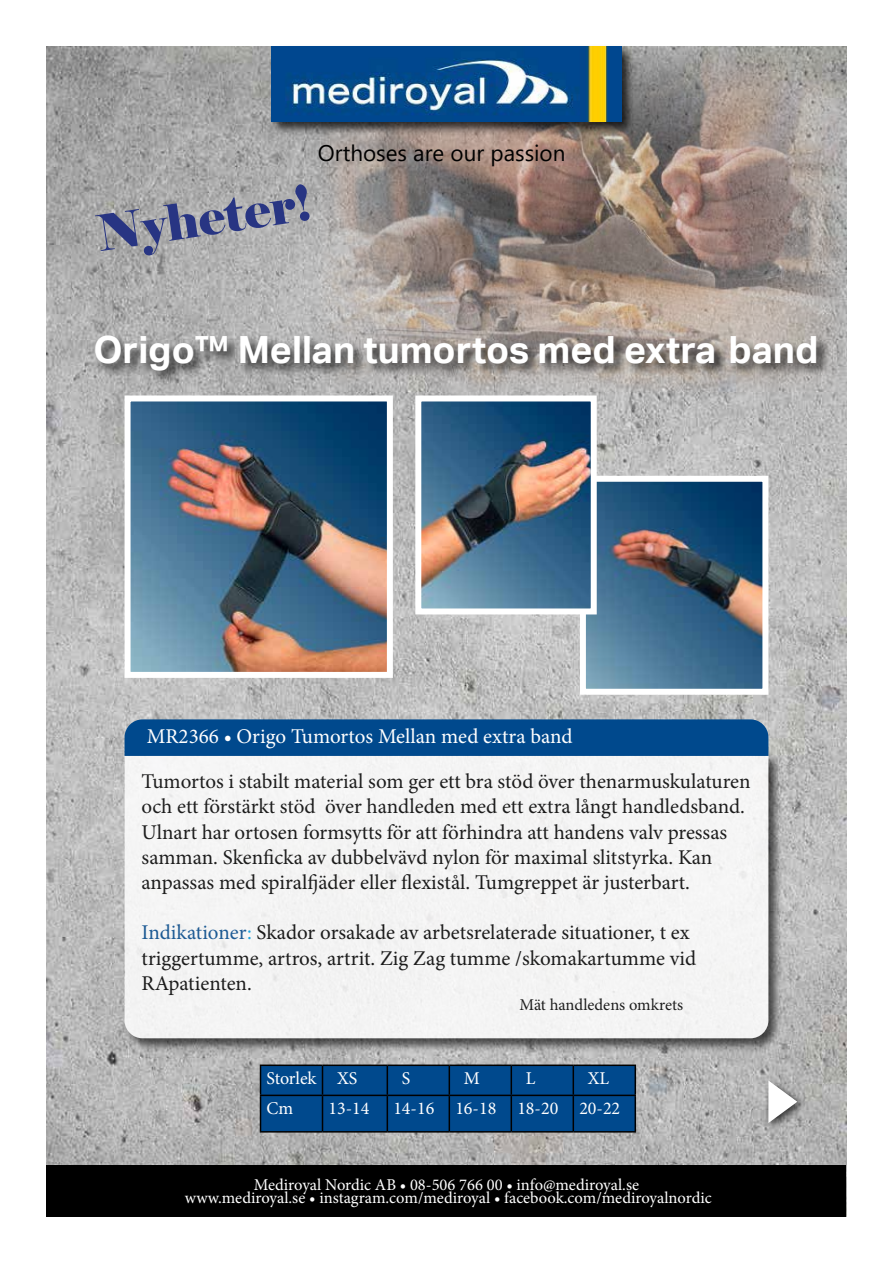
<style>
.page{position:relative;width:893px;height:1263px;background:#fff}
.page>*{position:absolute;margin:0;border:0;box-sizing:border-box;transform-origin:0 0}
.t1{font:49.5px "Elephant";color:#283583}
.t2{font:700 37.5px "Aktiv Grotesk";color:#fff}
.t3{font:22.5px "Segoe UI";color:#000}
.t4{font:21px/25.2px "Minion Pro";letter-spacing:-.005em;color:#000}
.t5{font:21px "Minion Pro";color:#fff}
.t6{font:18px "Minion Pro";color:#fff}
.t7{font:16.5px/13.5px "Minion Pro";color:#fff;text-align:center}
.t8{font:16.5px "Minion Pro";color:#000}
.s1{color:#00498d}
.s2{color:#009fe3}
</style>
<div class="page">
<img style="left:47px;top:47px;width:799px;height:1118px">
<div style="left:47px;top:1165px;width:799px;height:51px;background:#000"></div>
<img style="left:318px;top:47px;width:528px;height:348px">
<div style="left:269px;top:45px;width:366px;height:90px;background:#000;opacity:.75"></div>
<img style="left:272px;top:47px;width:349px;height:74px">
<div style="left:93px;top:334px;width:737px;height:51px;background:#000;opacity:.75"></div>
<img style="left:132px;top:402px;width:254px;height:269px">
<div style="left:125px;top:395px;width:268px;height:283px;border:6px solid #fff"></div>
<div style="left:122px;top:754px;width:661px;height:298px;background:#000;opacity:.75"></div>
<div style="left:125px;top:756px;width:643px;height:282px;background:#f4f4f4"></div>
<div style="left:125px;top:719px;width:643px;height:37px;background:#00498d"></div>
<hr style="left:260px;top:1064px;width:62px;height:2px;background:#000">
<hr style="left:322px;top:1064px;width:65px;height:2px;background:#000">
<hr style="left:387px;top:1064px;width:62px;height:2px;background:#000">
<hr style="left:449px;top:1064px;width:62px;height:2px;background:#000">
<hr style="left:511px;top:1064px;width:62px;height:2px;background:#000">
<hr style="left:573px;top:1064px;width:63px;height:2px;background:#000">
<svg style="left:260px;top:1065px;width:376px;height:66px;background:#004687"></svg>
<hr style="left:260px;top:1094px;width:62px;height:2px;background:#000">
<hr style="left:260px;top:1096px;width:1px;height:35px;background:#000">
<hr style="left:322px;top:1094px;width:65px;height:2px;background:#000">
<hr style="left:322px;top:1096px;width:1px;height:35px;background:#000">
<hr style="left:387px;top:1094px;width:62px;height:2px;background:#000">
<hr style="left:387px;top:1096px;width:1px;height:35px;background:#000">
<hr style="left:449px;top:1094px;width:62px;height:2px;background:#000">
<hr style="left:449px;top:1096px;width:1px;height:35px;background:#000">
<hr style="left:511px;top:1094px;width:62px;height:2px;background:#000">
<hr style="left:511px;top:1096px;width:1px;height:35px;background:#000">
<hr style="left:573px;top:1094px;width:63px;height:2px;background:#000">
<hr style="left:573px;top:1096px;width:1px;height:35px;background:#000">
<hr style="left:635px;top:1096px;width:1px;height:35px;background:#000">
<hr style="left:260px;top:1131px;width:62px;height:1px;background:#000">
<hr style="left:322px;top:1131px;width:65px;height:1px;background:#000">
<hr style="left:387px;top:1131px;width:62px;height:1px;background:#000">
<hr style="left:449px;top:1131px;width:62px;height:1px;background:#000">
<hr style="left:511px;top:1131px;width:62px;height:1px;background:#000">
<hr style="left:573px;top:1131px;width:63px;height:1px;background:#000">
<img style="left:587px;top:483px;width:174px;height:205px">
<div style="left:580px;top:476px;width:188px;height:219px;border:6px solid #fff"></div>
<img style="left:422px;top:402px;width:168px;height:205px">
<div style="left:415px;top:395px;width:182px;height:219px;border:6px solid #fff"></div>
<div style="left:763px;top:1076px;width:44px;height:57px;background:#000;opacity:.75"></div>
<svg style="left:768px;top:1080px;width:29px;height:43px"></svg>
<p class="t3" style="left:318px;top:132px;width:249px">Orthoses are our passion</p>
<h1 class="t1" style="left:93px;top:202px;width:217px;rotate:-8deg">Nyheter!</h1>
<h2 class="t2" style="left:93px;top:328px;width:726px">Origo™ Mellan tumortos med extra band</h2>
<p class="t5" style="left:147px;top:722px;width:427px">MR2366 • Origo Tumortos Mellan med extra band</p>
<p class="t4" style="left:142px;top:769px;width:611px">Tumortos i stabilt material som ger ett bra stöd över thenarmuskulaturen och ett förstärkt stöd över handleden med ett extra långt handledsband.<br>Ulnart har ortosen formsytts för att förhindra att handens valv pressas samman. Skenficka av dubbelvävd nylon för maximal slitstyrka. Kan anpassas med spiralfjäder eller flexistål. Tumgreppet är justerbart.</p>
<p class="t4" style="left:142px;top:920px;width:556px"><span class="s1">Indikationer</span><span class="s2">:</span> Skador orsakade av arbetsrelaterade situationer, t ex triggertumme, artros, artrit. Zig Zag tumme /skomakartumme vid<br>RApatienten.</p>
<p class="t8" style="left:520px;top:993px;width:165px">Mät handledens omkrets</p>
<p class="t6" style="left:266px;top:1066px;width:92px">Storlek XS</p>
<p class="t6" style="left:402px;top:1066px;width:10px">S</p>
<p class="t6" style="left:464px;top:1066px;width:18px">M</p>
<p class="t6" style="left:526px;top:1066px;width:11px">L</p>
<p class="t6" style="left:588px;top:1066px;width:23px">XL</p>
<p class="t6" style="left:266px;top:1097px;width:28px">Cm</p>
<p class="t6" style="left:328px;top:1097px;width:42px">13-14</p>
<p class="t6" style="left:393px;top:1097px;width:228px">14-16 16-18 18-20 20-22</p>
<p class="t7" style="left:185px;top:1178px;width:528px">Mediroyal Nordic AB • 08-506 766 00 • info@mediroyal.se<br>www.mediroyal.se • instagram.com/mediroyal • facebook.com/mediroyalnordic</p>
</div>
